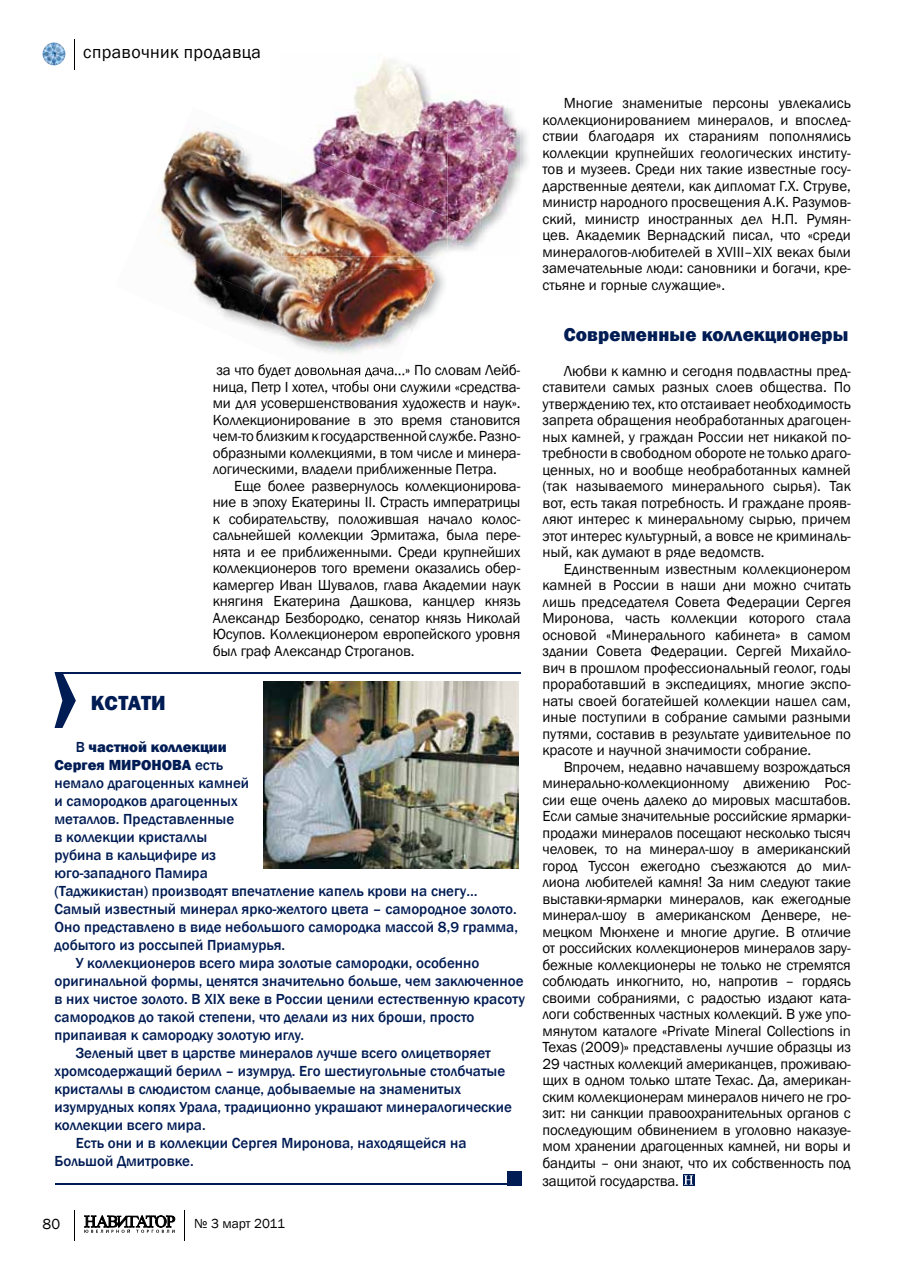
<style>
.page{position:relative;width:902px;height:1263px;background:#fff}
.page>*{position:absolute;margin:0;border:0;box-sizing:border-box;transform-origin:0 0}
.t1{font:800 21px "Franklin Gothic";letter-spacing:-.015em;color:#001c54}
.t2{font:800 19.5px "Franklin Gothic";letter-spacing:.01em;color:#001c54}
.t3{font:18px "Franklin Gothic";letter-spacing:.02em;color:#000}
.t4{font:15px/16.5px "Franklin Gothic";letter-spacing:-.01em;color:#000;text-align:justify}
.t5{font:500 15px "Franklin Gothic";color:#001c54}
.t6{font:800 15px "Franklin Gothic";color:#001c54}
.t7{font:13.5px "Franklin Gothic";letter-spacing:-.005em;color:#000}
.s1{font-weight:500}
</style>
<div class="page">
<img style="left:43px;top:43px;width:22px;height:22px;border-radius:11px">
<svg style="left:84px;top:1215px;width:91px;height:18px"></svg>
<hr style="left:184px;top:1210px;width:1px;height:31px;background:#000">
<hr style="left:74px;top:1210px;width:1px;height:31px;background:#000">
<hr style="left:74px;top:39px;width:1px;height:30px;background:#000">
<div style="left:682px;top:1174px;width:12px;height:12px;background:#001c54"></div>
<svg style="left:684px;top:1175px;width:9px;height:10px"></svg>
<hr style="left:55px;top:672px;width:465px;height:2px;background:#001c54">
<svg style="left:54px;top:672px;width:22px;height:56px"></svg>
<img style="left:263px;top:682px;width:255px;height:187px">
<img style="left:318px;top:58px;width:202px;height:195px">
<img style="left:315px;top:130px;width:132px;height:15px">
<img style="left:447px;top:217px;width:12px;height:34px">
<img style="left:303px;top:367px;width:91px;height:10px">
<img style="left:340px;top:381px;width:50px;height:11px">
<img style="left:160px;top:130px;width:124px;height:132px">
<img style="left:268px;top:262px;width:171px;height:93px">
<img style="left:160px;top:252px;width:108px;height:80px">
<img style="left:284px;top:256px;width:155px;height:13px">
<img style="left:282px;top:145px;width:165px;height:111px">
<hr style="left:55px;top:1184px;width:465px;height:1px;background:#001c54">
<div style="left:507px;top:1171px;width:14px;height:14px;background:#001c54"></div>
<p class="t3" style="left:83px;top:41px;width:179px">справочник продавца</p>
<h1 class="t1" style="left:91px;top:689px;width:76px">КСТаТИ</h1>
<p class="t4" style="left:213px;top:362px;width:309px">за что будет довольная дача…» По словам Лейб&shy;ница, Петр I хотел, чтобы они служили «средства&shy;ми для усовершенствования художеств и наук».<br>Коллекционирование в это время становится чем-то близким к государственной службе. Разно&shy;образными коллекциями, в том числе и минера&shy;логическими, владели приближенные Петра.</p>
<p class="t4" style="left:213px;top:478px;width:309px;text-indent:21px">Еще более развернулось коллекционирова&shy;ние в эпоху Екатерины II. Страсть императрицы к собирательству, положившая начало колос&shy;сальнейшей коллекции Эрмитажа, была пере&shy;нята и ее приближенными. Среди крупнейших коллекционеров того времени оказались обер&shy;камергер Иван Шувалов, глава Академии наук княгиня Екатерина Дашкова, канцлер князь Александр Безбородко, сенатор князь Николай Юсупов. Коллекционером европейского уровня был граф Александр Строганов.</p>
<p class="t6" style="left:76px;top:737px;width:152px"><span class="s1">В</span> частной коллекции</p>
<p class="t6" style="left:54px;top:755px;width:170px">Сергея МИрОНОва <span class="s1">есть</span></p>
<p class="t5" style="left:54px;top:773px;width:196px">немало драгоценных камней</p>
<p class="t5" style="left:54px;top:791px;width:185px">и самородков драгоценных</p>
<p class="t5" style="left:54px;top:809px;width:181px">металлов. Представленные</p>
<p class="t5" style="left:54px;top:827px;width:154px">в коллекции кристаллы</p>
<p class="t5" style="left:54px;top:845px;width:163px">рубина в кальцифире из</p>
<p class="t5" style="left:54px;top:863px;width:155px">юго-западного Памира</p>
<p class="t5" style="left:54px;top:881px;width:424px">(Таджикистан) производят впечатление капель крови на снегу…</p>
<p class="t5" style="left:54px;top:899px;width:463px">Самый известный минерал ярко-желтого цвета – самородное золото.</p>
<p class="t5" style="left:54px;top:917px;width:465px">Оно представлено в виде небольшого самородка массой 8,9 грамма,</p>
<p class="t5" style="left:54px;top:935px;width:232px">добытого из россыпей Приамурья.</p>
<p class="t5" style="left:76px;top:953px;width:405px">У коллекционеров всего мира золотые самородки, особенно</p>
<p class="t5" style="left:54px;top:971px;width:470px">оригинальной формы, ценятся значительно больше, чем заключенное</p>
<p class="t5" style="left:54px;top:989px;width:472px">в них чистое золото. В XIX веке в России ценили естественную красоту</p>
<p class="t5" style="left:54px;top:1007px;width:421px">самородков до такой степени, что делали из них броши, просто</p>
<p class="t5" style="left:54px;top:1025px;width:251px">припаивая к самородку золотую иглу.</p>
<p class="t5" style="left:76px;top:1043px;width:416px">Зеленый цвет в царстве минералов лучше всего олицетворяет</p>
<p class="t5" style="left:54px;top:1061px;width:452px">хромсодержащий берилл – изумруд. Его шестиугольные столбчатые</p>
<p class="t5" style="left:54px;top:1079px;width:408px">кристаллы в слюдистом сланце, добываемые на знаменитых</p>
<p class="t5" style="left:54px;top:1097px;width:459px">изумрудных копях Урала, традиционно украшают минералогические</p>
<p class="t5" style="left:54px;top:1115px;width:153px">коллекции всего мира.</p>
<p class="t5" style="left:76px;top:1133px;width:392px">Есть они и в коллекции Сергея Миронова, находящейся на</p>
<p class="t5" style="left:54px;top:1151px;width:141px">Большой Дмитровке.</p>
<p class="t4" style="left:43px;top:1216px;width:19px">80</p>
<p class="t7" style="left:194px;top:1215px;width:92px">№ 3 март 2011</p>
<p class="t4" style="left:542px;top:95px;width:310px;text-indent:21px">Многие знаменитые персоны увлекались коллекционированием минералов, и впослед&shy;ствии благодаря их стараниям пополнялись коллекции крупнейших геологических институ&shy;тов и музеев. Среди них такие известные госу&shy;дарственные деятели, как дипломат Г.Х. Струве, министр народного просвещения А.К. Разумов&shy;ский, министр иностранных дел Н.П. Румян&shy;цев. Академик Вернадский писал, что «среди минералогов-любителей в XVIII–XIX веках были замечательные люди: сановники и богачи, кре&shy;стьяне и горные служащие».</p>
<h2 class="t2" style="left:563px;top:322px;width:286px">Современные коллекционеры</h2>
<p class="t4" style="left:542px;top:363px;width:310px;text-indent:21px">Любви к камню и сегодня подвластны пред&shy;ставители самых разных слоев общества. По утверждению тех, кто отстаивает необходимость запрета обращения необработанных драгоцен&shy;ных камней, у граждан России нет никакой по&shy;требности в свободном обороте не только драго&shy;ценных, но и вообще необработанных камней (так называемого минерального сырья). Так вот, есть такая потребность. И граждане прояв&shy;ляют интерес к минеральному сырью, причем этот интерес культурный, а вовсе не криминаль&shy;ный, как думают в ряде ведомств.</p>
<p class="t4" style="left:542px;top:561px;width:310px;text-indent:21px">Единственным известным коллекционером камней в России в наши дни можно считать лишь председателя Совета Федерации Сергея Миронова, часть коллекции которого стала основой «Минерального кабинета» в самом здании Совета Федерации. Сергей Михайло&shy;вич в прошлом профессиональный геолог, годы проработавший в экспедициях, многие экспо&shy;наты своей богатейшей коллекции нашел сам, иные поступили в собрание самыми разными путями, составив в результате удивительное по красоте и научной значимости собрание.</p>
<p class="t4" style="left:542px;top:759px;width:310px;text-indent:21px">Впрочем, недавно начавшему возрождаться минерально-коллекционному движению Рос&shy;сии еще очень далеко до мировых масштабов.<br>Если самые значительные российские ярмарки&shy;продажи минералов посещают несколько тысяч человек, то на минерал-шоу в американский город Туссон ежегодно съезжаются до мил&shy;лиона любителей камня! За ним следуют такие выставки-ярмарки минералов, как ежегодные минерал-шоу в американском Денвере, не&shy;мецком Мюнхене и многие другие. В отличие от российских коллекционеров минералов зару&shy;бежные коллекционеры не только не стремятся соблюдать инкогнито, но, напротив – гордясь своими собраниями, с радостью издают ката&shy;логи собственных частных коллекций. В уже упо&shy;мянутом каталоге «Private Mineral Collections in Texas (2009)» представлены лучшие образцы из 29 частных коллекций американцев, проживаю&shy;щих в одном только штате Техас. Да, американ&shy;ским коллекционерам минералов ничего не гро&shy;зит: ни санкции правоохранительных органов с последующим обвинением в уголовно наказуе&shy;мом хранении драгоценных камней, ни воры и бандиты – они знают, что их собственность под</p>
<p class="t4" style="left:542px;top:1173px;width:138px">защитой государства.</p>
</div>
